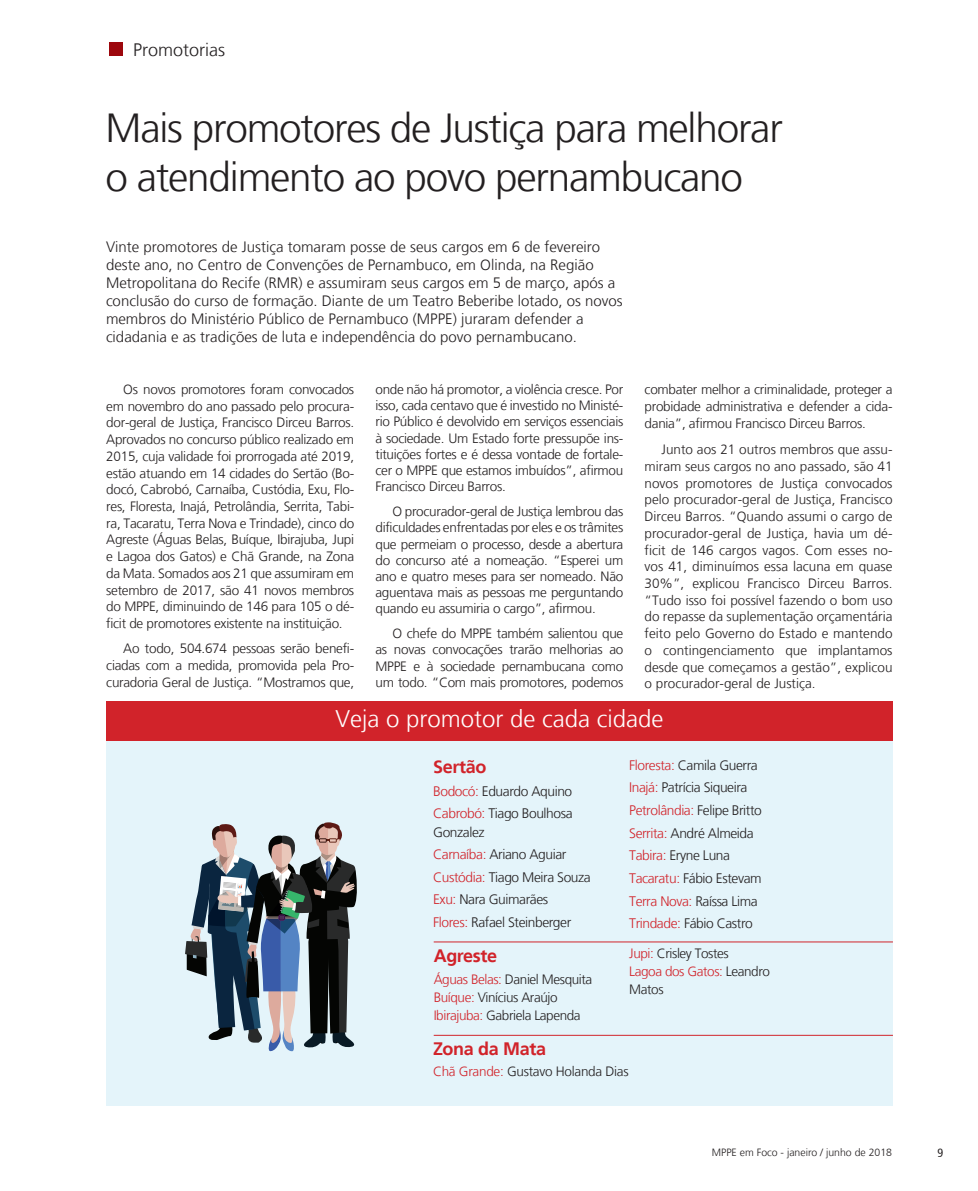
<style>
.page{position:relative;width:978px;height:1191px;background:#fff}
.page>*{position:absolute;margin:0;border:0;box-sizing:border-box;transform-origin:0 0}
.t1{font:300 40.5px/48.6px "Frutiger LT";letter-spacing:-.03em;color:#231f20}
.t2{font:300 24px "Frutiger LT";color:#fff}
.t3{font:700 18px "Frutiger LT";letter-spacing:-.02em;color:#d1232a}
.t4{font:300 18px "Frutiger LT";color:#231f20}
.t5{font:300 15px/18px "Frutiger LT";color:#231f20}
.t6{font:300 13.8px/22.6px "Frutiger LT";letter-spacing:-.03em;color:#231f20}
.t7{font:300 13.5px/16.6px "Frutiger LT";letter-spacing:-.02em;color:#231f20;text-align:justify}
.t8{font:condensed 12px "Frutiger 57";color:#231f20}
.t9{font:300 10.5px "Frutiger LT";color:#231f20}
.s1{color:#d1232a}
</style>
<div class="page">
<div style="left:106px;top:701px;width:787px;height:405px;background:#e4f4fa"></div>
<div style="left:106px;top:701px;width:787px;height:40px;background:#d1232a"></div>
<div style="left:109px;top:42px;width:14px;height:14px;background:#9d070d"></div>
<hr style="left:434px;top:941px;width:459px;height:1px;background:#d1232a">
<hr style="left:434px;top:1035px;width:459px;height:1px;background:#d1232a">
<svg style="left:185px;top:822px;width:172px;height:230px"></svg>
<h3 class="t4" style="left:133px;top:39px;width:93px">Promotorias</h3>
<h1 class="t1" style="left:106px;top:104px;width:679px">Mais promotores de Justiça para melhorar o atendimento ao povo pernambucano</h1>
<p class="t5" style="left:106px;top:238px;width:518px">Vinte promotores de Justiça tomaram posse de seus cargos em 6 de fevereiro deste ano, no Centro de Convenções de Pernambuco, em Olinda, na Região Metropolitana do Recife (RMR) e assumiram seus cargos em 5 de março, após a conclusão do curso de formação. Diante de um Teatro Beberibe lotado, os novos membros do Ministério Público de Pernambuco (MPPE) juraram defender a cidadania e as tradições de luta e independência do povo pernambucano.</p>
<p class="t7" style="left:106px;top:381px;width:249px;text-indent:17px">Os novos promotores foram convocados em novembro do ano passado pelo procura&shy;dor-geral de Justiça, Francisco Dirceu Barros.<br>Aprovados no concurso público realizado em 2015, cuja validade foi prorrogada até 2019, estão atuando em 14 cidades do Sertão (Bo&shy;docó, Cabrobó, Carnaíba, Custódia, Exu, Flo&shy;res, Floresta, Inajá, Petrolândia, Serrita, Tabi&shy;ra, Tacaratu, Terra Nova e Trindade), cinco do Agreste (Águas Belas, Buíque, Ibirajuba, Jupi e Lagoa dos Gatos) e Chã Grande, na Zona da Mata. Somados aos 21 que assumiram em setembro de 2017, são 41 novos membros do MPPE, diminuindo de 146 para 105 o dé&shy;ficit de promotores existente na instituição.</p>
<p class="t7" style="left:106px;top:640px;width:249px;text-indent:17px">Ao todo, 504.674 pessoas serão benefi&shy;ciadas com a medida, promovida pela Pro&shy;curadoria Geral de Justiça. “Mostramos que,</p>
<p class="t7" style="left:375px;top:381px;width:249px;line-height:16.2px">onde não há promotor, a violência cresce. Por isso, cada centavo que é investido no Ministé&shy;rio Público é devolvido em serviços essenciais à sociedade. Um Estado forte pressupõe ins&shy;tituições fortes e é dessa vontade de fortale&shy;cer o MPPE que estamos imbuídos”, afirmou Francisco Dirceu Barros.</p>
<p class="t7" style="left:375px;top:503px;width:249px;line-height:16.2px;text-indent:17px">O procurador-geral de Justiça lembrou das dificuldades enfrentadas por eles e os trâmites que permeiam o processo, desde a abertura do concurso até a nomeação. “Esperei um ano e quatro meses para ser nomeado. Não aguentava mais as pessoas me perguntando quando eu assumiria o cargo”, afirmou.</p>
<p class="t7" style="left:375px;top:625px;width:249px;line-height:16.2px;text-indent:17px">O chefe do MPPE também salientou que as novas convocações trarão melhorias ao MPPE e à sociedade pernambucana como um todo. “Com mais promotores, podemos</p>
<p class="t7" style="left:645px;top:381px;width:249px">combater melhor a criminalidade, proteger a probidade administrativa e defender a cida&shy;dania”, afirmou Francisco Dirceu Barros.</p>
<p class="t7" style="left:645px;top:441px;width:249px;text-indent:17px">Junto aos 21 outros membros que assu&shy;miram seus cargos no ano passado, são 41 novos promotores de Justiça convocados pelo procurador-geral de Justiça, Francisco Dirceu Barros. “Quando assumi o cargo de procurador-geral de Justiça, havia um dé&shy;ficit de 146 cargos vagos. Com esses no&shy;vos 41, diminuímos essa lacuna em quase 30%”, explicou Francisco Dirceu Barros. “Tudo isso foi possível fazendo o bom uso do repasse da suplementação orçamentária feito pelo Governo do Estado e mantendo o contingenciamento que implantamos desde que começamos a gestão”, explicou o procurador-geral de Justiça.</p>
<h2 class="t2" style="left:336px;top:705px;width:330px">Veja o promotor de cada cidade</h2>
<h3 class="t3" style="left:433px;top:756px;width:55px">Sertão</h3>
<p class="t6" style="left:433px;top:779px;width:141px"><span class="s1">Bodocó:</span> Eduardo Aquino<br><span class="s1">Cabrobó:</span> Tiago Boulhosa</p>
<p class="t6" style="left:433px;top:820px;width:159px">Gonzalez<br><span class="s1">Carnaíba:</span> Ariano Aguiar<br><span class="s1">Custódia:</span> Tiago Meira Souza<br><span class="s1">Exu:</span> Nara Guimarães<br><span class="s1">Flores:</span> Rafael Steinberger</p>
<p class="t6" style="left:629px;top:754px;width:134px"><span class="s1">Floresta:</span> Camila Guerra<br><span class="s1">Inajá:</span> Patrícia Siqueira<br><span class="s1">Petrolândia:</span> Felipe Britto<br><span class="s1">Serrita:</span> André Almeida<br><span class="s1">Tabira:</span> Eryne Luna<br><span class="s1">Tacaratu:</span> Fábio Estevam<br><span class="s1">Terra Nova:</span> Raíssa Lima<br><span class="s1">Trindade:</span> Fábio Castro</p>
<h3 class="t3" style="left:434px;top:944px;width:65px">Agreste</h3>
<p class="t7" style="left:434px;top:970px;width:160px;line-height:18px;text-align:left"><span class="s1">Águas Belas:</span> Daniel Mesquita<br><span class="s1">Buíque:</span> Vinícius Araújo<br><span class="s1">Ibirajuba:</span> Gabriela Lapenda</p>
<p class="t7" style="left:629px;top:944px;width:142px;line-height:18px;text-align:left"><span class="s1">Jupi:</span> Crisley Tostes<br><span class="s1">Lagoa dos Gatos:</span> Leandro<br>Matos</p>
<h3 class="t3" style="left:433px;top:1038px;width:115px">Zona da Mata</h3>
<p class="t7" style="left:433px;top:1062px;width:197px"><span class="s1">Chã Grande:</span> Gustavo Holanda Dias</p>
<p class="t9" style="left:712px;top:1146px;width:182px">MPPE em Foco - janeiro / junho de 2018</p>
<p class="t8" style="left:938px;top:1145px;width:7px">9</p>
</div>
